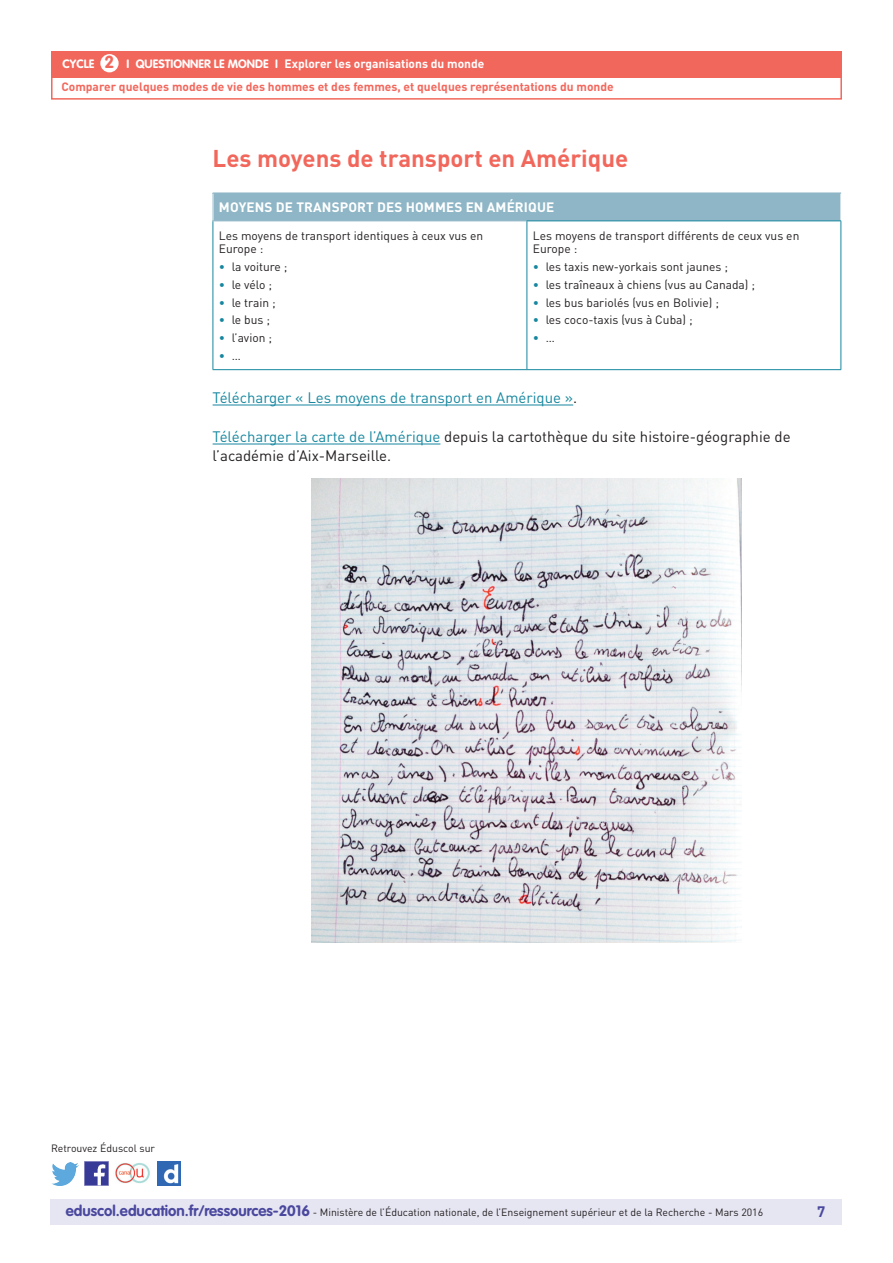
<style>
.page{position:relative;width:893px;height:1263px;background:#fff}
.page>*{position:absolute;margin:0;border:0;box-sizing:border-box;transform-origin:0 0}
.t1{font:700 24px "DIN Pro";color:#f2675c}
.t2{font:15px/19.5px "DIN Pro";color:#231f20}
.t3{font:15px "DIN Pro";color:#16879f}
.t4{font:700 15px "DIN Pro";color:#4a489e}
.t5{font:700 13.5px "DIN Pro";letter-spacing:.01em;color:#fff}
.t6{font:12px/13.5px "DIN Pro";color:#231f20}
.t7{font:700 12px/23.1px "DIN Pro";color:#f2675c}
.t8{font:12px "DIN Pro";color:#16879f}
.t9{font:10.5px "DIN Pro";color:#231f20}
.s1{font-family:"VAG Rounded Std";color:#fff}
.s2{font-family:"VAG Rounded Std";font-size:17.25px}
.s3{color:#fff}
.s4{color:#16879f}
.s5{color:#231f20}
.s6{font-family:"VAG Rounded Std";font-weight:700;font-size:15px;color:#4a489e}
</style>
<div class="page">
<div style="left:50px;top:1199px;width:791px;height:26px;background:#e6e5f2"></div>
<div style="left:51px;top:51px;width:791px;height:27px;background:#f2675c"></div>
<div style="left:100px;top:54px;width:19px;height:18px;background:#fff;border-radius:50%"></div>
<div style="left:51px;top:75px;width:791px;height:25px;border:2px solid #f2675c"></div>
<img style="left:85px;top:1162px;width:23px;height:23px">
<img style="left:51px;top:1163px;width:28px;height:22px">
<img style="left:158px;top:1162px;width:22px;height:23px">
<img style="left:115px;top:1163px;width:35px;height:21px">
<hr style="left:213px;top:405px;width:360px;height:1px;background:#16879f">
<hr style="left:213px;top:444px;width:227px;height:1px;background:#16879f">
<div style="left:213px;top:193px;width:628px;height:28px;background:#8fb6c6"></div>
<svg style="left:213px;top:194px;width:1px;height:27px"></svg>
<hr style="left:213px;top:221px;width:1px;height:148px;background:#16879f">
<hr style="left:213px;top:221px;width:314px;height:1px;background:#8fb6c6">
<hr style="left:527px;top:221px;width:1px;height:148px;background:#16879f">
<hr style="left:841px;top:221px;width:1px;height:148px;background:#16879f">
<hr style="left:527px;top:221px;width:314px;height:1px;background:#16879f">
<hr style="left:213px;top:369px;width:314px;height:1px;background:#16879f">
<hr style="left:527px;top:369px;width:314px;height:1px;background:#16879f">
<img style="left:311px;top:479px;width:431px;height:463px">
<p class="t7" style="left:61px;top:52px;width:554px"><span class="s1">CYCLE</span> <span class="s2">2</span> <span class="s1">I Questionner le monde I</span> <span class="s3">Explorer les organisations du monde<br></span>Comparer quelques modes de vie des hommes et des femmes, et quelques représentations du monde</p>
<h1 class="t1" style="left:213px;top:143px;width:417px">Les moyens de transport en Amérique</h1>
<p class="t5" style="left:219px;top:198px;width:216px">Moyens de transport des hommes</p>
<p class="t5" style="left:466px;top:198px;width:88px">en Amérique</p>
<p class="t6" style="left:219px;top:228px;width:266px">Les moyens de transport identiques à ceux vus en<br>Europe :</p>
<p class="t6" style="left:219px;top:260px;width:70px"><span class="s4">•</span> la voiture ;</p>
<p class="t6" style="left:219px;top:277px;width:55px"><span class="s4">•</span> le vélo ;</p>
<p class="t6" style="left:219px;top:295px;width:58px"><span class="s4">•</span> le train ;</p>
<p class="t6" style="left:219px;top:313px;width:53px"><span class="s4">•</span> le bus ;</p>
<p class="t6" style="left:219px;top:331px;width:55px"><span class="s4">•</span> l’avion ;</p>
<p class="t8" style="left:219px;top:348px;width:23px">• <span class="s5">…</span></p>
<p class="t6" style="left:533px;top:228px;width:268px">Les moyens de transport différents de ceux vus en<br>Europe :</p>
<p class="t6" style="left:533px;top:260px;width:197px"><span class="s4">•</span> les taxis new-yorkais sont jaunes ;</p>
<p class="t6" style="left:533px;top:277px;width:224px"><span class="s4">•</span> les traîneaux à chiens (vus au Canada) ;</p>
<p class="t6" style="left:533px;top:295px;width:187px"><span class="s4">•</span> les bus bariolés (vus en Bolivie) ;</p>
<p class="t6" style="left:533px;top:313px;width:161px"><span class="s4">•</span> les coco-taxis (vus à Cuba) ;</p>
<p class="t8" style="left:533px;top:330px;width:23px">• <span class="s5">…</span></p>
<p class="t3" style="left:213px;top:388px;width:366px">Télécharger « Les moyens de transport en Amérique »<span class="s5">.</span></p>
<p class="t2" style="left:213px;top:426px;width:579px"><span class="s4">Télécharger la carte de l’Amérique</span> depuis la cartothèque du site histoire-géographie de l’académie d’Aix-Marseille.</p>
<p class="t9" style="left:51px;top:1141px;width:106px">Retrouvez Éduscol sur</p>
<p class="t9" style="left:66px;top:1205px;width:699px"><span class="s6">eduscol.education.fr/ressources-2016</span> - Ministère de l’Éducation nationale, de l’Enseignement supérieur et de la Recherche - Mars 2016</p>
<p class="t4" style="left:817px;top:1201px;width:10px">7</p>
</div>
